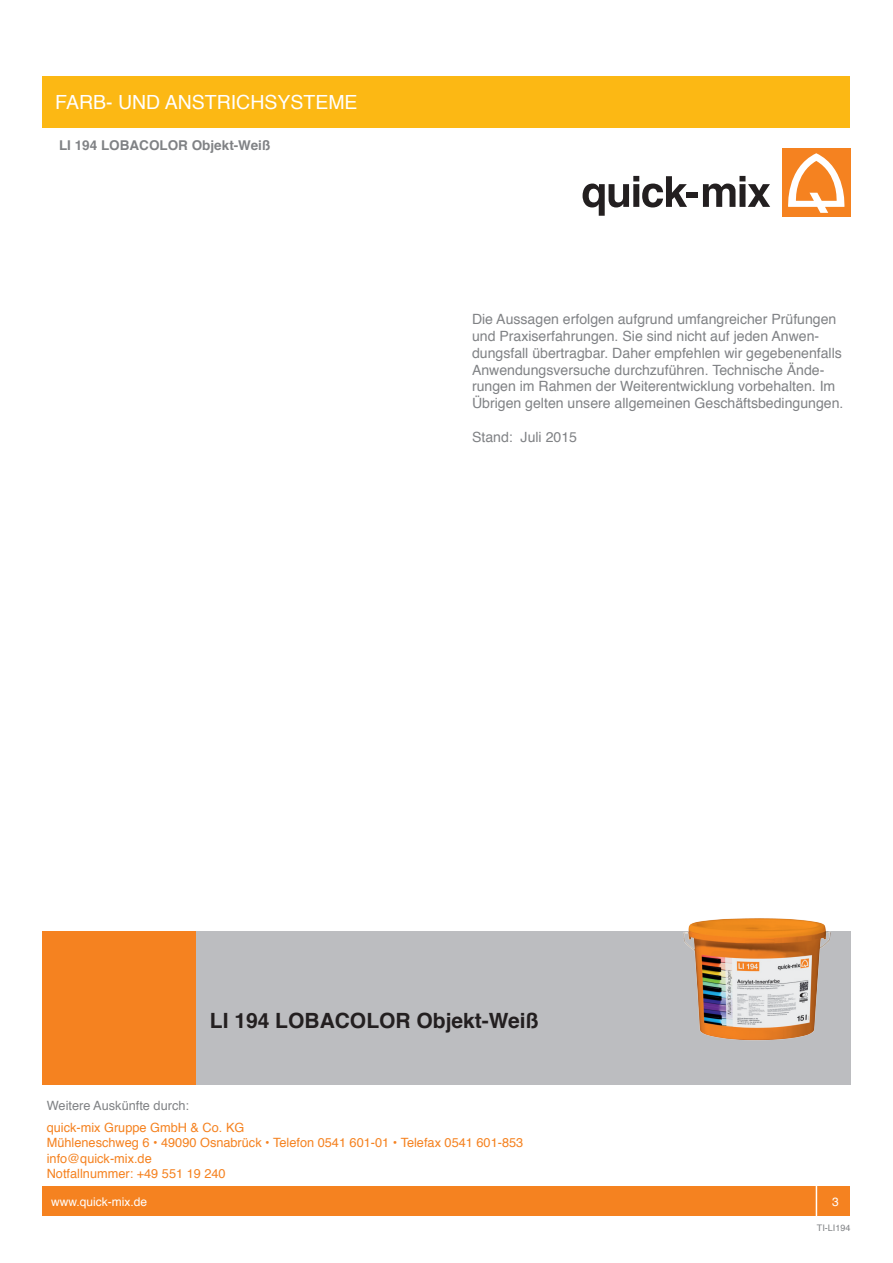
<style>
.page{position:relative;width:893px;height:1263px;background:#fff}
.page>*{position:absolute;margin:0;border:0;box-sizing:border-box;transform-origin:0 0}
.t1{font:700 21px "Helvetica";color:#231f20}
.t2{font:19.5px "Helvetica";color:#fff}
.t3{font:14.1px/17px "Helvetica";color:#808285}
.t4{font:700 13.5px "Helvetica";color:#808285}
.t5{font:12.75px "Helvetica";color:#f58220}
.t6{font:12.75px "Helvetica";color:#808285}
.t7{font:12px "Helvetica";color:#fff}
.t8{font:9px "Helvetica";color:#808285}
</style>
<div class="page">
<div style="left:43px;top:77px;width:807px;height:51px;background:#fcb814"></div>
<svg style="left:583px;top:176px;width:104px;height:40px"></svg>
<div style="left:686px;top:192px;width:12px;height:6px;background:#231f20"></div>
<svg style="left:703px;top:176px;width:67px;height:31px"></svg>
<div style="left:782px;top:149px;width:68px;height:68px;background:#f58220"></div>
<svg style="left:788px;top:153px;width:57px;height:60px"></svg>
<div style="left:43px;top:1186px;width:807px;height:30px;background:#f58220"></div>
<div style="left:816px;top:1181px;width:39px;height:40px;border:2px solid #fff"></div>
<div style="left:191px;top:931px;width:659px;height:153px;background:#bcbdc0"></div>
<div style="left:43px;top:931px;width:153px;height:153px;background:#f58220"></div>
<img style="left:683px;top:918px;width:148px;height:123px">
<p class="t2" style="left:55px;top:87px;width:304px">FARB- UND ANSTRICHSYSTEME</p>
<p class="t4" style="left:59px;top:135px;width:213px">LI 194 LOBACOLOR Objekt-Weiß</p>
<p class="t3" style="left:472px;top:311px;width:373px">Die Aussagen erfolgen aufgrund umfangreicher Prüfungen und Praxiserfahrungen. Sie sind nicht auf jeden Anwen&shy;dungsfall übertragbar. Daher empfehlen wir gegebenenfalls Anwendungsversuche durchzuführen. Technische Ände&shy;rungen im Rahmen der Weiterentwicklung vorbehalten. Im Übrigen gelten unsere allgemeinen Geschäftsbedingungen.</p>
<p class="t3" style="left:472px;top:429px;width:107px">Stand: Juli 2015</p>
<p class="t1" style="left:210px;top:1003px;width:330px">LI 194 LOBACOLOR Objekt-Weiß</p>
<p class="t6" style="left:47px;top:1095px;width:144px">Weitere Auskünfte durch:</p>
<p class="t5" style="left:47px;top:1118px;width:199px">quick-mix Gruppe GmbH &amp; Co. KG</p>
<p class="t5" style="left:47px;top:1133px;width:478px">Mühleneschweg 6 • 49090 Osnabrück • Telefon 0541 601-01 • Telefax 0541 601-853</p>
<p class="t5" style="left:47px;top:1148px;width:107px">info@quick-mix.de</p>
<p class="t5" style="left:47px;top:1163px;width:180px">Notfallnummer: +49 551 19 240</p>
<p class="t7" style="left:51px;top:1192px;width:98px">www.quick-mix.de</p>
<p class="t7" style="left:832px;top:1192px;width:8px">3</p>
<p class="t8" style="left:817px;top:1221px;width:35px">TI-LI194</p>
</div>
